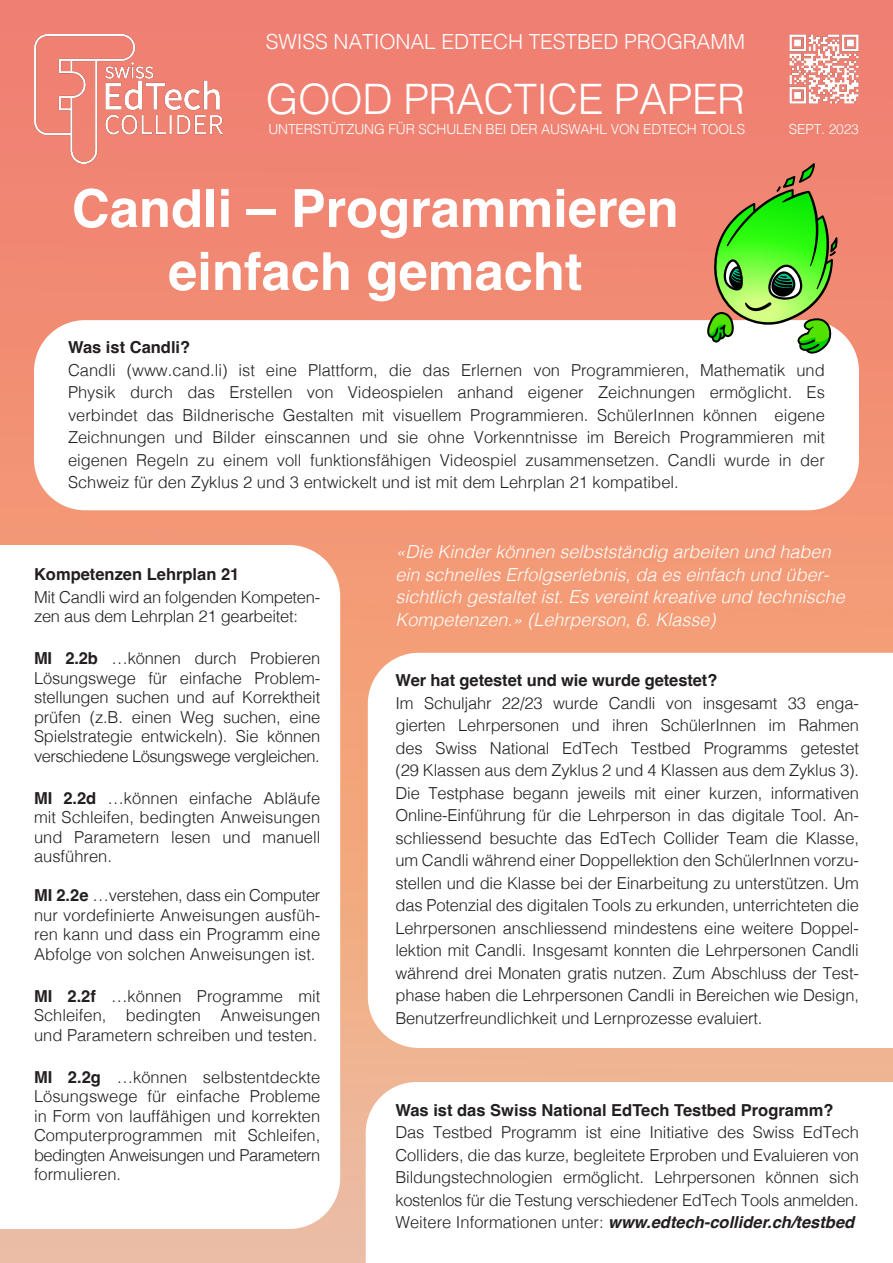
<style>
.page{position:relative;width:893px;height:1263px;background:#fff}
.page>*{position:absolute;margin:0;border:0;box-sizing:border-box;transform-origin:0 0}
.t1{font:700 52.5px "Helvetica";color:#fff}
.t2{font:300 42px "Helvetica";letter-spacing:-.01em;color:#fff}
.t3{font:300 20.85px "Helvetica";letter-spacing:-.005em;color:#fff}
.t4{font:italic 300 18px/22.5px "Helvetica";color:#fff}
.t5{font:300 16.5px/22.5px "Helvetica";letter-spacing:-.01em;color:#231f20;text-align:justify}
.t6{font:700 16.5px "Helvetica";color:#231f20}
.t7{font:italic 700 16.5px "Helvetica";color:#231f20}
.t8{font:300 13.8px "Helvetica";letter-spacing:-.01em;color:#fff}
.s1{font-weight:700}
.s2{font-weight:300;font-style:normal}
</style>
<div class="page">
<img style="left:0;top:0;width:893px;height:1263px">
<svg style="left:0;top:545px;width:340px;height:684px"></svg>
<svg style="left:368px;top:653px;width:525px;height:395px"></svg>
<svg style="left:366px;top:1082px;width:527px;height:181px"></svg>
<div style="left:34px;top:320px;width:825px;height:190px;background:#fff;border-radius:51px"></div>
<img style="left:34px;top:34px;width:188px;height:129px">
<svg style="left:707px;top:163px;width:130px;height:191px;background:#93b559"></svg>
<img style="left:787px;top:32px;width:74px;height:74px">
<p class="t3" style="left:266px;top:24px;width:481px">SWISS NATIONAL EDTECH TESTBED PROGRAMM</p>
<p class="t2" style="left:266px;top:63px;width:481px">GOOD PRACTICE PAPER</p>
<p class="t8" style="left:268px;top:118px;width:478px">UNTERSTÜTZUNG FÜR SCHULEN BEI DER AUSWAHL VON EDTECH TOOLS</p>
<p class="t8" style="left:789px;top:118px;width:72px">SEPT. 2023</p>
<p class="t1" style="left:72px;top:176px;width:608px">Candli – Programmieren</p>
<p class="t1" style="left:168px;top:239px;width:416px">einfach gemacht</p>
<p class="t6" style="left:68px;top:337px;width:124px">Was ist Candli?</p>
<p class="t5" style="left:68px;top:357px;width:758px">Candli (www.cand.li) ist eine Plattform, die das Erlernen von Programmieren, Mathematik und Physik durch das Erstellen von Videospielen anhand eigener Zeichnungen ermöglicht. Es verbindet das Bildnerische Gestalten mit visuellem Programmieren. SchülerInnen können eigene Zeichnungen und Bilder einscannen und sie ohne Vorkenntnisse im Bereich Programmieren mit eigenen Regeln zu einem voll funktionsfähigen Videospiel zusammensetzen. Candli wurde in der Schweiz für den Zyklus 2 und 3 entwickelt und ist mit dem Lehrplan 21 kompatibel.</p>
<p class="t6" style="left:34px;top:564px;width:207px">Kompetenzen Lehrplan 21</p>
<p class="t5" style="left:34px;top:586px;width:288px;line-height:19.5px">Mit Candli wird an folgenden Kompeten&shy;zen aus dem Lehrplan 21 gearbeitet:</p>
<p class="t5" style="left:34px;top:647px;width:288px;line-height:19.5px"><span class="s1">MI 2.2b</span> …können durch Probieren Lösungswege für einfache Problem&shy;stellungen suchen und auf Korrektheit prüfen (z.B. einen Weg suchen, eine Spielstrategie entwickeln). Sie können verschiedene Lösungswege vergleichen.</p>
<p class="t5" style="left:34px;top:787px;width:288px;line-height:19.5px"><span class="s1">MI 2.2d</span> …können einfache Abläufe mit Schleifen, bedingten Anweisungen und Parametern lesen und manuell ausführen.</p>
<p class="t5" style="left:34px;top:884px;width:288px;line-height:19.5px"><span class="s1">MI 2.2e</span> …verstehen, dass ein Computer nur vordefinierte Anweisungen ausfüh&shy;ren kann und dass ein Programm eine Abfolge von solchen Anweisungen ist.</p>
<p class="t5" style="left:34px;top:985px;width:288px;line-height:19.5px"><span class="s1">MI 2.2f</span> …können Programme mit Schleifen, bedingten Anweisungen und Parametern schreiben und testen.</p>
<p class="t5" style="left:34px;top:1066px;width:288px;line-height:19.5px"><span class="s1">MI 2.2g</span> …können selbstentdeckte Lösungswege für einfache Probleme in Form von lauffähigen und korrekten Computerprogrammen mit Schleifen, bedingten Anweisungen und Parametern formulieren.</p>
<p class="t4" style="left:395px;top:540px;width:451px">«Die Kinder können selbstständig arbeiten und haben ein schnelles Erfolgserlebnis, da es einfach und über&shy;sichtlich gestaltet ist. Es vereint kreative und technische Kompetenzen.» (Lehrperson, 6. Klasse)</p>
<p class="t6" style="left:395px;top:670px;width:323px">Wer hat getestet und wie wurde getestet?</p>
<p class="t5" style="left:395px;top:691px;width:465px">Im Schuljahr 22/23 wurde Candli von insgesamt 33 enga&shy;gierten Lehrpersonen und ihren SchülerInnen im Rahmen des Swiss National EdTech Testbed Programms getestet (29 Klassen aus dem Zyklus 2 und 4 Klassen aus dem Zyklus 3).</p>
<p class="t5" style="left:395px;top:781px;width:465px">Die Testphase begann jeweils mit einer kurzen, informativen Online-Einführung für die Lehrperson in das digitale Tool. An&shy;schliessend besuchte das EdTech Collider Team die Klasse, um Candli während einer Doppellektion den SchülerInnen vorzu&shy;stellen und die Klasse bei der Einarbeitung zu unterstützen. Um das Potenzial des digitalen Tools zu erkunden, unterrichteten die Lehrpersonen anschliessend mindestens eine weitere Doppel&shy;lektion mit Candli. Insgesamt konnten die Lehrpersonen Candli während drei Monaten gratis nutzen. Zum Abschluss der Test&shy;phase haben die Lehrpersonen Candli in Bereichen wie Design, Benutzerfreundlichkeit und Lernprozesse evaluiert.</p>
<p class="t6" style="left:395px;top:1100px;width:439px">Was ist das Swiss National EdTech Testbed Programm?</p>
<p class="t5" style="left:395px;top:1120px;width:465px">Das Testbed Programm ist eine Initiative des Swiss EdTech Colliders, die das kurze, begleitete Erproben und Evaluieren von Bildungstechnologien ermöglicht. Lehrpersonen können sich kostenlos für die Testung verschiedener EdTech Tools anmelden.</p>
<p class="t7" style="left:395px;top:1212px;width:460px"><span class="s2">Weitere Informationen unter:</span> www.edtech-collider.ch/testbed</p>
</div>
